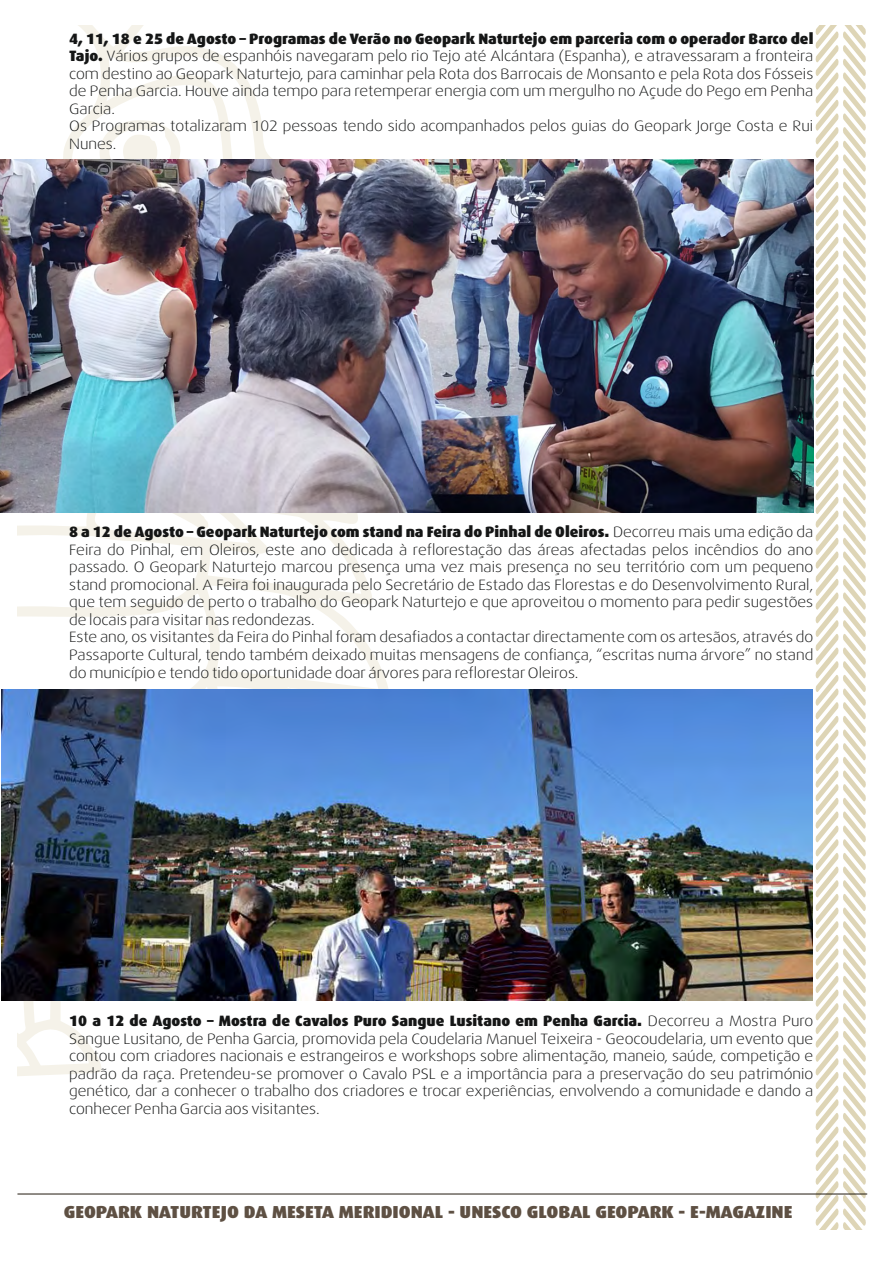
<style>
.page{position:relative;width:893px;height:1263px;background:#fff}
.page>*{position:absolute;margin:0;border:0;box-sizing:border-box;transform-origin:0 0}
.t1{font:900 17.4px "Dax";color:#5e5043;scale:1.06 1}
.t2{font:300 15px/17.5px "Dax Wide";color:#151616}
.t3{font:900 15px "Dax";color:#151616}
.s1{font-family:"Dax";font-weight:900}
.s2{font-family:"Swiss 721 BT"}
.s3{font-family:"Dax Wide";font-weight:300}
</style>
<div class="page">
<svg style="left:17px;top:26px;width:392px;height:1050px"></svg>
<svg style="left:91px;top:106px;width:98px;height:53px"></svg>
<svg style="left:815px;top:26px;width:51px;height:1203px"></svg>
<hr style="left:17px;top:1193px;width:850px;height:1px;background:#221a0f">
<img style="left:0;top:159px;width:814px;height:353px">
<img style="left:1px;top:689px;width:811px;height:312px">
<p class="t3" style="left:69px;top:30px;width:746px">4, 11, 18 e 25 de Agosto – Programas de Verão no Geopark Naturtejo em parceria com o operador Barco del</p>
<p class="t2" style="left:69px;top:47px;width:746px"><span class="s1">Tajo.</span> Vários grupos de espanhóis navegaram pelo rio Tejo até Alcántara (Espanha), e atravessaram a fronteira com destino ao Geopark Naturtejo, para caminhar pela Rota dos Barrocais de Monsanto e pela Rota dos Fósseis de Penha Garcia. Houve ainda tempo para retemperar energia com um mergulho no Açude do Pego em Penha Garcia.<br>Os Programas totalizaram 102 pessoas tendo sido acompanhados pelos guias do Geopark Jorge Costa e Rui Nunes.</p>
<p class="t3" style="left:69px;top:523px;width:745px">8 a 12 de Agosto – Geopark Naturtejo com stand na Feira do Pinhal de Oleiros<span class="s2">.</span> <span class="s3">Decorreu mais uma edição da</span></p>
<p class="t2" style="left:69px;top:541px;width:746px">Feira do Pinhal, em Oleiros, este ano dedicada à reflorestação das áreas afectadas pelos incêndios do ano passado. O Geopark Naturtejo marcou presença uma vez mais presença no seu território com um pequeno stand promocional. A Feira foi inaugurada pelo Secretário de Estado das Florestas e do Desenvolvimento Rural, que tem seguido de perto o trabalho do Geopark Naturtejo e que aproveitou o momento para pedir sugestões de locais para visitar nas redondezas.<br>Este ano, os visitantes da Feira do Pinhal foram desafiados a contactar directamente com os artesãos, através do Passaporte Cultural, tendo também deixado muitas mensagens de confiança, “escritas numa árvore” no stand do município e tendo tido oportunidade doar árvores para reflorestar Oleiros.</p>
<p class="t3" style="left:69px;top:1012px;width:746px">10 a 12 de Agosto – Mostra de Cavalos Puro Sangue Lusitano em Penha Garcia<span class="s2">.</span> <span class="s3">Decorreu a Mostra Puro</span></p>
<p class="t2" style="left:69px;top:1030px;width:746px;text-align:justify">Sangue Lusitano, de Penha Garcia, promovida pela Coudelaria Manuel Teixeira - Geocoudelaria, um evento que contou com criadores nacionais e estrangeiros e workshops sobre alimentação, maneio, saúde, competição e padrão da raça. Pretendeu-se promover o Cavalo PSL e a importância para a preservação do seu património genético, dar a conhecer o trabalho dos criadores e trocar experiências, envolvendo a comunidade e dando a conhecer Penha Garcia aos visitantes.</p>
<p class="t1" style="left:64px;top:1202px;width:689px">GEOPARK NATURTEJO DA MESETA MERIDIONAL - UNESCO GLOBAL GEOPARK - E-MAGAZINE</p>
</div>
